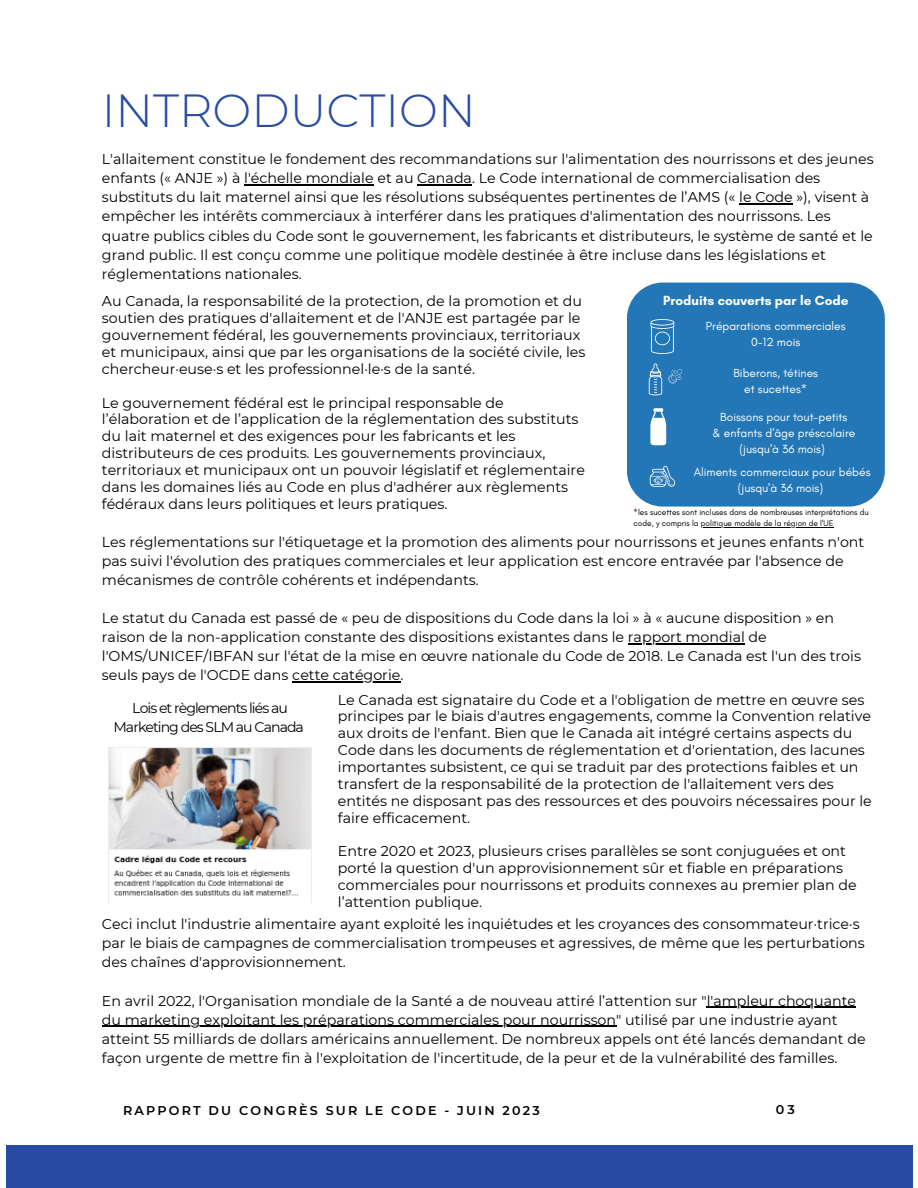
<style>
.page{position:relative;width:918px;height:1188px;background:#fff}
.page>*{position:absolute;margin:0;border:0;box-sizing:border-box;transform-origin:0 0}
.t1{font:300 46.35px "Montserrat";color:#294ba1}
.t2{font:14.25px/19.2px "Montserrat";color:#000001}
.t3{font:14.25px/16.8px "Montserrat";color:#000}
.t4{font:14.1px/19.2px "Montserrat";letter-spacing:-.07em;color:#000;text-align:center}
.t5{font:700 13.5px "Glacial Indifference";color:#fff}
.t6{font:600 12.75px "Montserrat";letter-spacing:.17em;color:#000001}
.t7{font:12px "Glacial Indifference";color:#fff}
.t8{font:8.4px/11.1px "Glacial Indifference";color:#000}
</style>
<div class="page">
<div style="left:6px;top:1145px;width:906px;height:43px;background:#294ba1"></div>
<hr style="left:244px;top:184px;width:130px;height:1px;background:#000001">
<hr style="left:417px;top:184px;width:55px;height:1px;background:#000001">
<hr style="left:739px;top:203px;width:54px;height:2px;background:#000001">
<hr style="left:628px;top:643px;width:117px;height:1px;background:#000001">
<hr style="left:292px;top:682px;width:108px;height:1px;background:#000001">
<hr style="left:707px;top:1007px;width:149px;height:1px;background:#000001">
<hr style="left:102px;top:1026px;width:514px;height:1px;background:#000001">
<img style="left:108px;top:747px;width:204px;height:156px">
<div style="left:627px;top:283px;width:258px;height:224px;background:#2377b6;border-radius:36px"></div>
<svg style="left:650px;top:319px;width:25px;height:35px"></svg>
<svg style="left:649px;top:363px;width:33px;height:32px"></svg>
<svg style="left:650px;top:466px;width:25px;height:21px"></svg>
<svg style="left:650px;top:408px;width:16px;height:37px"></svg>
<hr style="left:701px;top:527px;width:132px;height:1px;background:#000">
<p class="t1" style="left:102px;top:82px;width:375px">INTRODUCTION</p>
<p class="t2" style="left:102px;top:149px;width:773px">L'allaitement constitue le fondement des recommandations sur l'alimentation des nourrissons et des jeunes enfants (« ANJE ») à l'échelle mondiale et au Canada. Le Code international de commercialisation des substituts du lait maternel ainsi que les résolutions subséquentes pertinentes de l’AMS (« le Code »), visent à empêcher les intérêts commerciaux à interférer dans les pratiques d'alimentation des nourrissons. Les quatre publics cibles du Code sont le gouvernement, les fabricants et distributeurs, le système de santé et le grand public. Il est conçu comme une politique modèle destinée à être incluse dans les législations et réglementations nationales.</p>
<p class="t3" style="left:102px;top:293px;width:485px">Au Canada, la responsabilité de la protection, de la promotion et du soutien des pratiques d'allaitement et de l'ANJE est partagée par le gouvernement fédéral, les gouvernements provinciaux, territoriaux et municipaux, ainsi que par les organisations de la société civile, les chercheur·euse·s et les professionnel·le·s de la santé.</p>
<p class="t3" style="left:102px;top:394px;width:485px">Le gouvernement fédéral est le principal responsable de l’élaboration et de l’application de la réglementation des substituts du lait maternel et des exigences pour les fabricants et les distributeurs de ces produits. Les gouvernements provinciaux, territoriaux et municipaux ont un pouvoir législatif et réglementaire dans les domaines liés au Code en plus d'adhérer aux règlements fédéraux dans leurs politiques et leurs pratiques.</p>
<p class="t5" style="left:663px;top:292px;width:187px">Produits couverts par le Code</p>
<p class="t7" style="left:706px;top:318px;width:141px">Préparations commerciales</p>
<p class="t7" style="left:751px;top:334px;width:51px">0-12 mois</p>
<p class="t7" style="left:733px;top:366px;width:86px">Biberons, tétines</p>
<p class="t7" style="left:744px;top:382px;width:65px">et sucettes*</p>
<p class="t7" style="left:720px;top:410px;width:129px">Boissons pour tout-petits</p>
<p class="t7" style="left:712px;top:426px;width:144px">&amp; enfants d'âge préscolaire</p>
<p class="t7" style="left:740px;top:442px;width:87px">(jusqu'à 36 mois)</p>
<p class="t7" style="left:694px;top:465px;width:178px">Aliments commerciaux pour bébés</p>
<p class="t7" style="left:738px;top:481px;width:87px">(jusqu'à 36 mois)</p>
<p class="t8" style="left:634px;top:507px;width:237px">*les sucettes sont incluses dans de nombreuses interprétations du code, y compris la politique modèle de la région de l'UE</p>
<p class="t2" style="left:102px;top:532px;width:764px">Les réglementations sur l'étiquetage et la promotion des aliments pour nourrissons et jeunes enfants n'ont pas suivi l'évolution des pratiques commerciales et leur application est encore entravée par l'absence de mécanismes de contrôle cohérents et indépendants.</p>
<p class="t2" style="left:102px;top:608px;width:761px">Le statut du Canada est passé de « peu de dispositions du Code dans la loi » à « aucune disposition » en raison de la non-application constante des dispositions existantes dans le rapport mondial de l'OMS/UNICEF/IBFAN sur l'état de la mise en œuvre nationale du Code de 2018. Le Canada est l'un des trois seuls pays de l'OCDE dans cette catégorie.</p>
<p class="t4" style="left:113px;top:699px;width:192px">Lois et règlements liés au<br>Marketing des SLM au Canada</p>
<p class="t3" style="left:338px;top:691px;width:536px">Le Canada est signataire du Code et a l'obligation de mettre en œuvre ses principes par le biais d'autres engagements, comme la Convention relative aux droits de l'enfant. Bien que le Canada ait intégré certains aspects du Code dans les documents de réglementation et d'orientation, des lacunes importantes subsistent, ce qui se traduit par des protections faibles et un transfert de la responsabilité de la protection de l'allaitement vers des entités ne disposant pas des ressources et des pouvoirs nécessaires pour le faire efficacement.</p>
<p class="t3" style="left:338px;top:843px;width:520px">Entre 2020 et 2023, plusieurs crises parallèles se sont conjuguées et ont porté la question d'un approvisionnement sûr et fiable en préparations commerciales pour nourrissons et produits connexes au premier plan de l’attention publique.</p>
<p class="t2" style="left:102px;top:914px;width:764px">Ceci inclut l'industrie alimentaire ayant exploité les inquiétudes et les croyances des consommateur·trice·s par le biais de campagnes de commercialisation trompeuses et agressives, de même que les perturbations des chaînes d'approvisionnement.</p>
<p class="t2" style="left:102px;top:991px;width:765px">En avril 2022, l'Organisation mondiale de la Santé a de nouveau attiré l’attention sur "l'ampleur choquante du marketing exploitant les préparations commerciales pour nourrisson" utilisé par une industrie ayant atteint 55 milliards de dollars américains annuellement. De nombreux appels ont été lancés demandant de façon urgente de mettre fin à l'exploitation de l'incertitude, de la peur et de la vulnérabilité des familles.</p>
<p class="t6" style="left:123px;top:1102px;width:418px">RAPPORT DU CONGRÈS SUR LE CODE - JUIN 2023</p>
<p class="t6" style="left:776px;top:1102px;width:21px">03</p>
</div>
